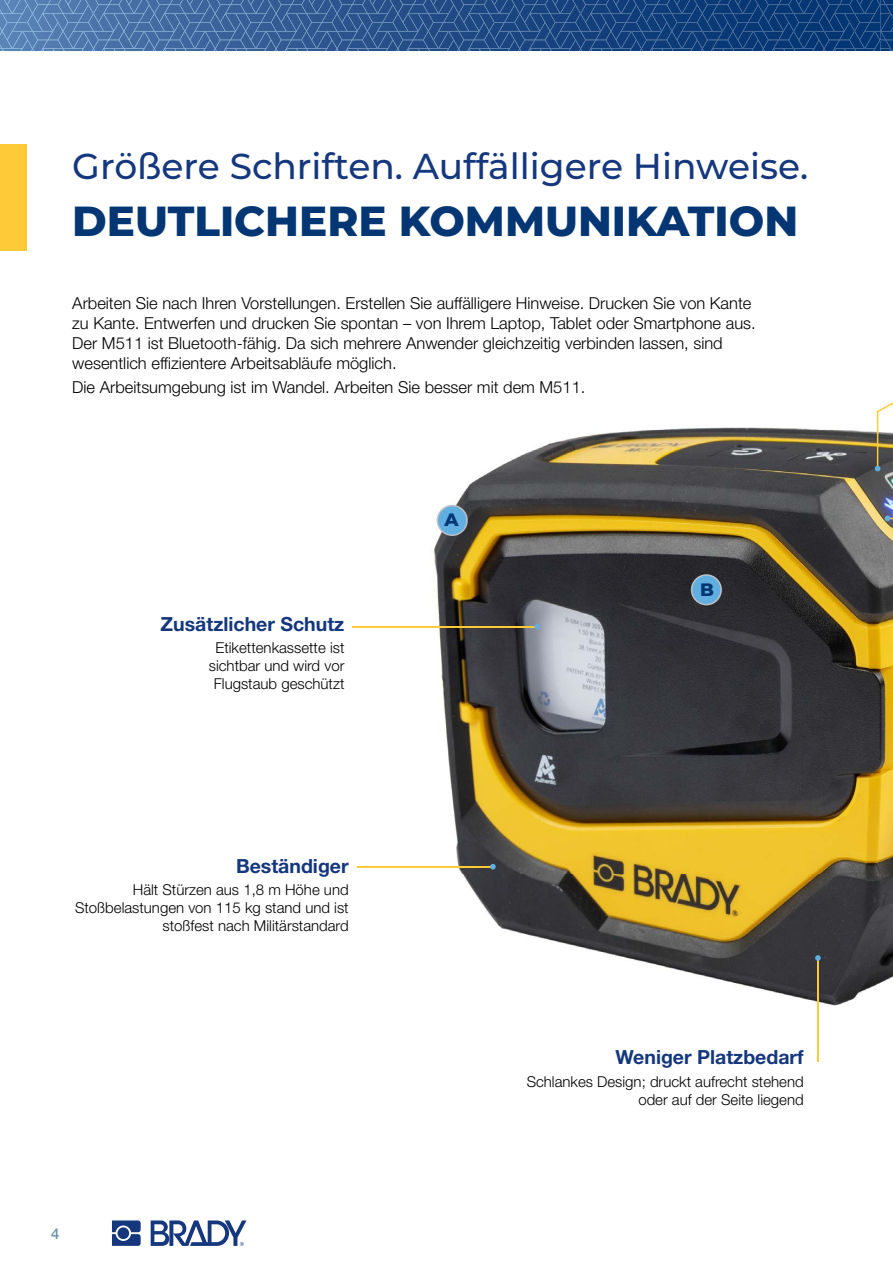
<style>
.page{position:relative;width:893px;height:1263px;background:#fff}
.page>*{position:absolute;margin:0;border:0;box-sizing:border-box;transform-origin:0 0}
.t1{font:800 42px "Montserrat";color:#043673}
.t2{font:500 36px "Montserrat";color:#14377d}
.t3{font:700 19.5px "Helvetica Neue LT Pro";color:#14377d}
.t4{font:800 18px "Montserrat";color:#043673}
.t5{font:300 16.5px/19.8px "Helvetica Neue LT Pro";color:#000}
.t6{font:300 15px/18px "Helvetica Neue LT Pro";color:#000;text-align:right}
.t7{font:500 15px "Helvetica Neue LT Pro";color:#6894a8}
</style>
<div class="page">
<img style="left:0;top:0;width:237px;height:51px">
<svg style="left:237px;top:0;width:656px;height:51px;background:#244f87"></svg>
<svg style="left:112px;top:1220px;width:29px;height:26px"></svg>
<div style="left:117px;top:1227px;width:12px;height:12px;background:#14377d;border-radius:50%"></div>
<svg style="left:151px;top:1220px;width:95px;height:26px"></svg>
<img style="left:414px;top:427px;width:479px;height:579px">
<div style="left:0;top:145px;width:27px;height:106px;background:#ffca38"></div>
<div style="left:884px;top:515px;width:7px;height:6px;background:#61aee1;border-radius:50%"></div>
<hr style="left:817px;top:958px;width:2px;height:104px;background:#ffca38">
<svg style="left:815px;top:955px;width:6px;height:6px"></svg>
<hr style="left:357px;top:866px;width:135px;height:1px;background:#ffca38">
<svg style="left:490px;top:864px;width:6px;height:5px"></svg>
<hr style="left:352px;top:626px;width:185px;height:1px;background:#ffca38">
<svg style="left:534px;top:624px;width:6px;height:5px"></svg>
<svg style="left:874px;top:402px;width:19px;height:70px"></svg>
<svg style="left:437px;top:505px;width:31px;height:31px"></svg>
<svg style="left:691px;top:574px;width:31px;height:31px"></svg>
<h2 class="t2" style="left:72px;top:142px;width:738px">Größere Schriften. Auffälligere Hinweise.</h2>
<h1 class="t1" style="left:72px;top:191px;width:727px">DEUTLICHERE KOMMUNIKATION</h1>
<p class="t5" style="left:72px;top:293px;width:685px">Arbeiten Sie nach Ihren Vorstellungen. Erstellen Sie auffälligere Hinweise. Drucken Sie von Kante zu Kante. Entwerfen und drucken Sie spontan – von Ihrem Laptop, Tablet oder Smartphone aus.<br>Der M511 ist Bluetooth-fähig. Da sich mehrere Anwender gleichzeitig verbinden lassen, sind wesentlich effizientere Arbeitsabläufe möglich.</p>
<p class="t5" style="left:72px;top:377px;width:515px">Die Arbeitsumgebung ist im Wandel. Arbeiten Sie besser mit dem M511.</p>
<p class="t3" style="left:161px;top:611px;width:185px">Zusätzlicher Schutz</p>
<p class="t6" style="left:209px;top:638px;width:137px;text-align:center">Etikettenkassette ist sichtbar und wird vor<br>Flugstaub geschützt</p>
<p class="t4" style="left:444px;top:506px;width:16px">A</p>
<p class="t4" style="left:700px;top:576px;width:15px">B</p>
<p class="t3" style="left:236px;top:854px;width:114px">Beständiger</p>
<p class="t6" style="left:75px;top:880px;width:275px">Hält Stürzen aus 1,8 m Höhe und<br>Stoßbelastungen von 115 kg stand und ist stoßfest nach Militärstandard</p>
<p class="t7" style="left:51px;top:1224px;width:10px">4</p>
<p class="t3" style="left:616px;top:1045px;width:190px">Weniger Platzbedarf</p>
<p class="t6" style="left:527px;top:1072px;width:279px">Schlankes Design; druckt aufrecht stehend oder auf der Seite liegend</p>
</div>
